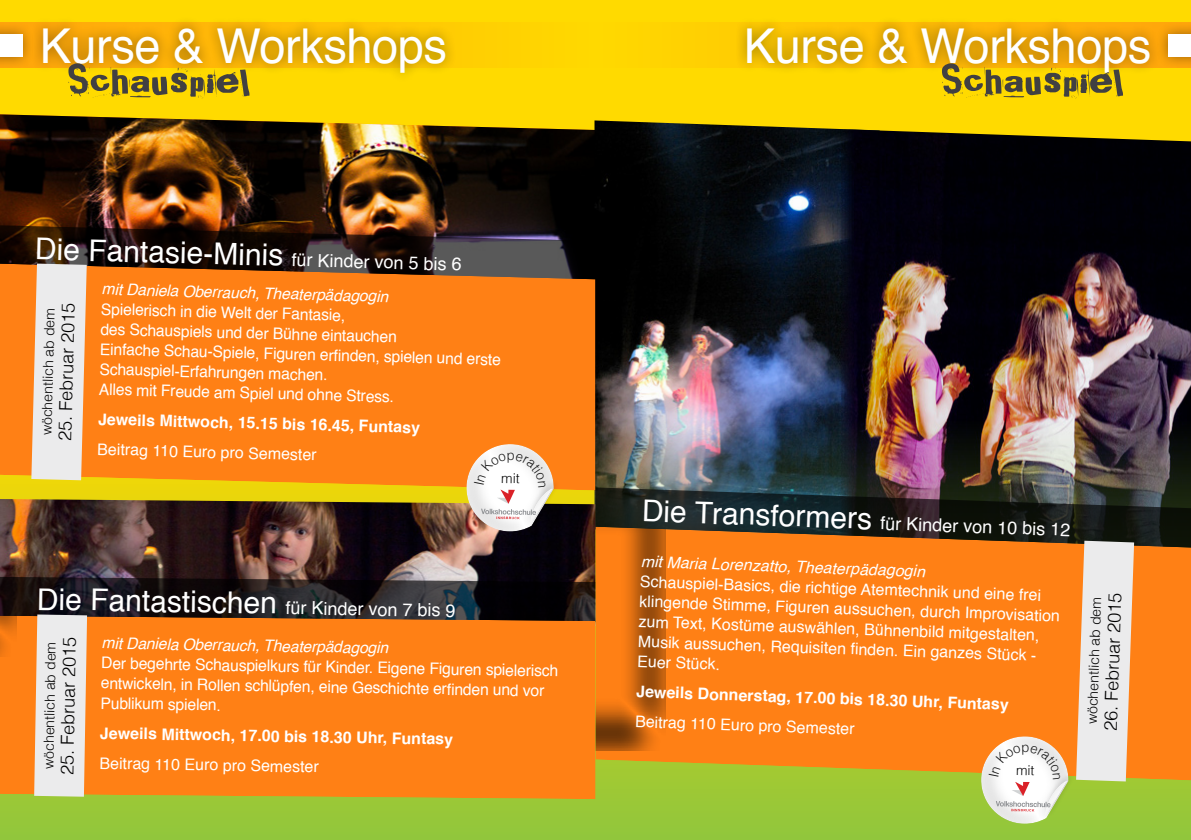
<style>
.page{position:relative;width:1191px;height:840px;background:#fff}
.page>*{position:absolute;margin:0;border:0;box-sizing:border-box;transform-origin:0 0}
.t1{font:48px "Helvetica";letter-spacing:-.01em;color:#fff}
.t2{font:46px "Broken 15";letter-spacing:.02em;color:#414042;scale:1.2 1}
.t3{font:30px "Helvetica";color:#fff}
.t4{font:18px "Helvetica";color:#fff}
.t5{font:300 18px "Helvetica";color:#000}
.t6{font:16px/20px "Helvetica";color:#fff}
.t7{font:700 16px "Helvetica";color:#fff}
.t8{font:italic 16px "Helvetica";color:#fff}
.t9{font:300 14px "Helvetica";color:#000}
.s1{font-size:18px}
.s2{font-size:30px}
</style>
<div class="page">
<div style="left:0;top:0;width:1191px;height:839px;background:#ffda00"></div>
<img style="left:0;top:114px;width:594px;height:109px">
<img style="left:594px;top:120px;width:246px;height:103px">
<img style="left:840px;top:129px;width:351px;height:94px">
<div style="left:0;top:23px;width:595px;height:45px;background:#ffd301"></div>
<div style="left:30px;top:16px;width:426px;height:68px;background:#000;opacity:.4"></div>
<div style="left:0;top:21px;width:35px;height:48px;background:#000;opacity:.4"></div>
<div style="left:0;top:34px;width:23px;height:23px;background:#fff"></div>
<div style="left:595px;top:23px;width:596px;height:45px;background:#ffd301"></div>
<div style="left:734px;top:16px;width:426px;height:68px;background:#000;opacity:.4"></div>
<div style="left:1155px;top:21px;width:36px;height:48px;background:#000;opacity:.4"></div>
<div style="left:1168px;top:34px;width:23px;height:23px;background:#fff"></div>
<img style="left:0;top:223px;width:1191px;height:616px">
<h1 class="t1" style="left:40px;top:9px;width:409px">Kurse &amp; Workshops</h1>
<h2 class="t2" style="left:68px;top:57px;width:153px">Schauspiel</h2>
<h3 class="t3" style="left:36px;top:224px;width:428px;rotate:2deg">Die Fantasie-Minis <span class="s1">für Kinder von 5 bis 6</span></h3>
<p class="t9" style="left:35px;top:434px;width:128px;rotate:-89deg">wöchentlich ab dem</p>
<p class="t5" style="left:49px;top:440px;width:140px;rotate:-88deg">25. Februar 2015</p>
<p class="t8" style="left:102px;top:277px;width:288px;rotate:1deg">mit Daniela Oberrauch, Theaterpädagogin</p>
<p class="t6" style="left:100px;top:300px;width:403px;rotate:1deg">Spielerisch in die Welt der Fantasie,<br>des Schauspiels und der Bühne eintauchen<br>Einfache Schau-Spiele, Figuren erfi nden, spielen und erste Schauspiel-Erfahrungen machen.<br>Alles mit Freude am Spiel und ohne Stress.</p>
<p class="t7" style="left:98px;top:407px;width:323px;rotate:1deg">Jeweils Mittwoch, 15.15 bis 16.45, Funtasy</p>
<p class="t6" style="left:97px;top:440px;width:221px;rotate:1deg">Beitrag 110 Euro pro Semester</p>
<p class="t4" style="left:37px;top:589px;width:420px;rotate:1deg"><span class="s2">Die Fantastischen</span> für Kinder von 7 bis 9</p>
<p class="t9" style="left:37px;top:768px;width:128px;rotate:-89deg">wöchentlich ab dem</p>
<p class="t5" style="left:52px;top:774px;width:140px;rotate:-89deg">25. Februar 2015</p>
<p class="t8" style="left:102px;top:630px;width:288px;rotate:1deg">mit Daniela Oberrauch, Theaterpädagogin</p>
<p class="t6" style="left:101px;top:653px;width:458px;rotate:1deg">Der begehrte Schauspielkurs für Kinder. Eigene Figuren spielerisch entwickeln, in Rollen schlüpfen, eine Geschichte erfi nden und vor<br>Publikum spielen.</p>
<p class="t7" style="left:100px;top:719px;width:355px;rotate:1deg">Jeweils Mittwoch, 17.00 bis 18.30 Uhr, Funtasy</p>
<p class="t6" style="left:100px;top:753px;width:221px;rotate:1deg">Beitrag 110 Euro pro Semester</p>
<h1 class="t1" style="left:744px;top:9px;width:409px">Kurse &amp; Workshops</h1>
<h2 class="t2" style="left:941px;top:57px;width:153px">Schauspiel</h2>
<p class="t4" style="left:642px;top:500px;width:430px;rotate:2deg"><span class="s2">Die Transformers</span> für Kinder von 10 bis 12</p>
<p class="t8" style="left:641px;top:548px;width:286px;rotate:2deg">mit Maria Lorenzatto, Theaterpädagogin</p>
<p class="t6" style="left:640px;top:571px;width:422px;rotate:2deg">Schauspiel-Basics, die richtige Atemtechnik und eine frei klingende Stimme, Figuren aussuchen, durch Improvisation zum Text, Kostüme auswählen, Bühnenbild mitgestalten, Musik aussuchen, Requisiten fi nden. Ein ganzes Stück - Euer Stück.</p>
<p class="t7" style="left:637px;top:678px;width:374px;rotate:2deg">Jeweils Donnerstag, 17.00 bis 18.30 Uhr, Funtasy</p>
<p class="t6" style="left:635px;top:711px;width:221px;rotate:2deg">Beitrag 110 Euro pro Semester</p>
<p class="t9" style="left:1080px;top:723px;width:128px;rotate:-88deg">wöchentlich ab dem</p>
<p class="t5" style="left:1095px;top:729px;width:140px;rotate:-88deg">26. Februar 2015</p>
</div>
